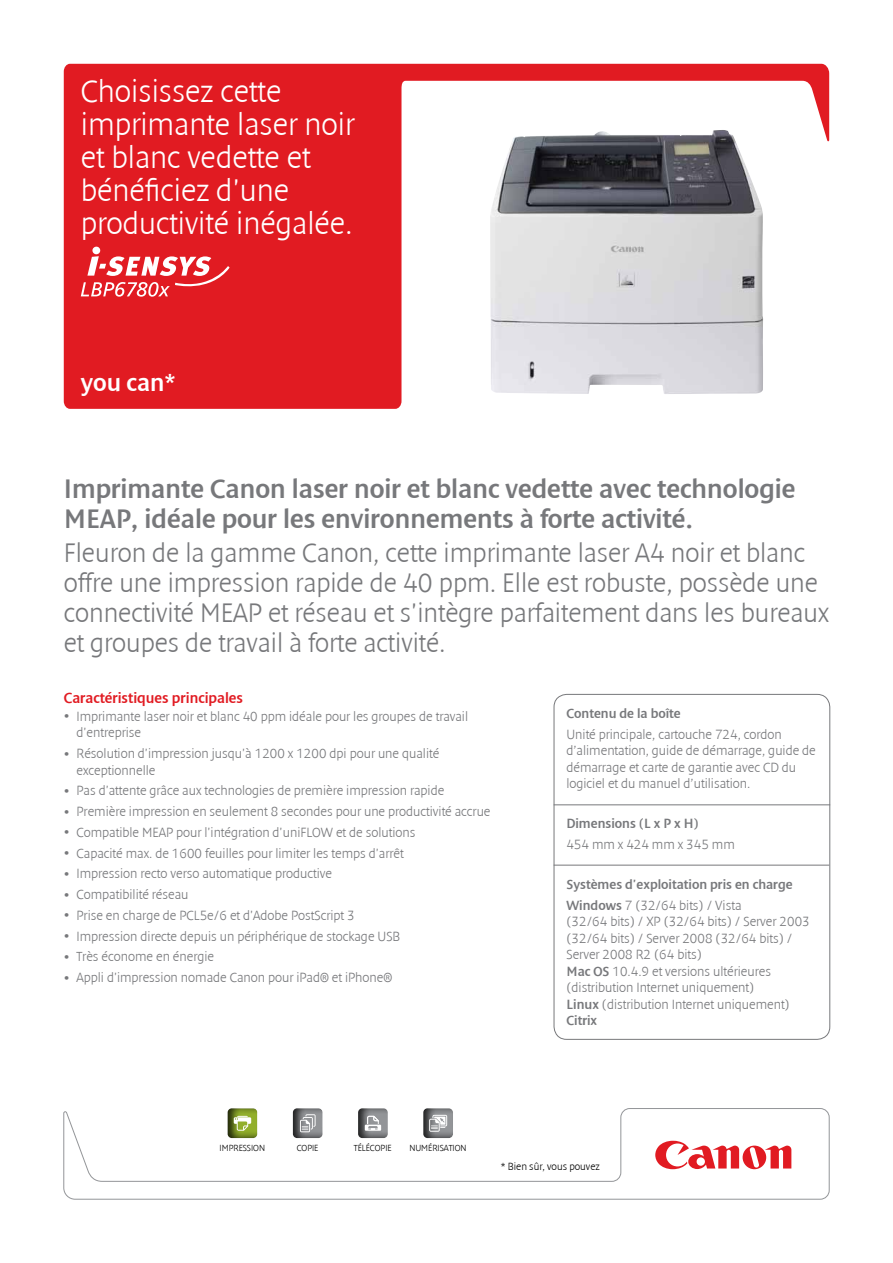
<style>
.page{position:relative;width:893px;height:1263px;background:#fff}
.page>*{position:absolute;margin:0;border:0;box-sizing:border-box;transform-origin:0 0}
.t1{font:300 31.5px/33px "Denda New";color:#fff}
.t2{font:300 27px/30px "Denda New";color:#77787b}
.t3{font:27px/30px "Denda New";color:#77787b}
.t4{font:24.9px "Denda New";color:#fff}
.t5{font:15px "Denda New";color:#e11b22}
.t6{font:300 13.5px/16.5px "Denda New";color:#77787b}
.t7{font:13.5px/20.7px "Denda New";color:#77787b}
.t8{font:300 10.5px "Denda New";color:#000}
.t9{font:300 9px "Denda New";color:#000}
.s1{font-size:19.5px}
.s2{font-weight:300}
.s3{font-weight:400}
</style>
<div class="page">
<svg style="left:63px;top:1108px;width:767px;height:92px"></svg>
<svg style="left:64px;top:64px;width:765px;height:345px;fill:#e11b22"></svg>
<svg style="left:655px;top:1141px;width:136px;height:28px"></svg>
<div style="left:279px;top:1105px;width:55px;height:33px;background:#000;opacity:.8"></div>
<svg style="left:300px;top:1114px;width:16px;height:18px"></svg>
<div style="left:344px;top:1105px;width:56px;height:33px;background:#000;opacity:.8"></div>
<svg style="left:365px;top:1116px;width:16px;height:15px"></svg>
<div style="left:409px;top:1105px;width:57px;height:33px;background:#000;opacity:.8"></div>
<svg style="left:429px;top:1115px;width:18px;height:17px"></svg>
<div style="left:213px;top:1105px;width:57px;height:33px;background:#000;opacity:.8"></div>
<svg style="left:234px;top:1116px;width:17px;height:15px"></svg>
<svg style="left:81px;top:247px;width:149px;height:50px"></svg>
<div style="left:554px;top:694px;width:276px;height:346px;border:1px solid #77787b;border-radius:13px"></div>
<hr style="left:554px;top:804px;width:276px;height:1px;background:#77787b">
<hr style="left:554px;top:865px;width:275px;height:1px;background:#77787b">
<img style="left:490px;top:130px;width:273px;height:264px">
<h1 class="t1" style="left:81px;top:75px;width:275px">Choisissez cette imprimante laser noir et blanc vedette et bénéficiez d'une productivité inégalée.</h1>
<h3 class="t4" style="left:81px;top:369px;width:96px">you can*</h3>
<h2 class="t3" style="left:64px;top:474px;width:733px">Imprimante Canon laser noir et blanc vedette avec technologie<br>MEAP, idéale pour les environnements à forte activité.</h2>
<p class="t2" style="left:64px;top:538px;width:767px">Fleuron de la gamme Canon, cette imprimante laser A4 noir et blanc offre une impression rapide de 40 ppm. Elle est robuste, possède une connectivité MEAP et réseau et s'intègre parfaitement dans les bureaux et groupes de travail à forte activité.</p>
<p class="t5" style="left:64px;top:690px;width:181px">Caractéristiques principales</p>
<p class="t6" style="left:77px;top:708px;width:393px;text-indent:-13px"><span class="s1">•</span> Imprimante laser noir et blanc 40 ppm idéale pour les groupes de travail d'entreprise</p>
<p class="t6" style="left:77px;top:745px;width:364px;text-indent:-13px"><span class="s1">•</span> Résolution d'impression jusqu'à 1200 x 1200 dpi pour une qualité exceptionnelle</p>
<p class="t6" style="left:64px;top:783px;width:382px"><span class="s1">•</span> Pas d'attente grâce aux technologies de première impression rapide</p>
<p class="t6" style="left:64px;top:803px;width:428px"><span class="s1">•</span> Première impression en seulement 8 secondes pour une productivité accrue</p>
<p class="t6" style="left:64px;top:824px;width:353px"><span class="s1">•</span> Compatible MEAP pour l'intégration d'uniFLOW et de solutions</p>
<p class="t6" style="left:64px;top:845px;width:341px"><span class="s1">•</span> Capacité max. de 1600 feuilles pour limiter les temps d'arrêt</p>
<p class="t6" style="left:64px;top:866px;width:270px"><span class="s1">•</span> Impression recto verso automatique productive</p>
<p class="t6" style="left:64px;top:886px;width:126px"><span class="s1">•</span> Compatibilité réseau</p>
<p class="t6" style="left:64px;top:907px;width:292px"><span class="s1">•</span> Prise en charge de PCL5e/6 et d'Adobe PostScript 3</p>
<p class="t6" style="left:64px;top:928px;width:338px"><span class="s1">•</span> Impression directe depuis un périphérique de stockage USB</p>
<p class="t6" style="left:64px;top:949px;width:152px"><span class="s1">•</span> Très économe en énergie</p>
<p class="t6" style="left:64px;top:969px;width:330px"><span class="s1">•</span> Appli d'impression nomade Canon pour iPad® et iPhone®</p>
<p class="t7" style="left:566px;top:703px;width:116px">Contenu de la boîte</p>
<p class="t6" style="left:566px;top:726px;width:251px">Unité principale, cartouche 724, cordon d’alimentation, guide de démarrage, guide de démarrage et carte de garantie avec CD du logiciel et du manuel d’utilisation.</p>
<p class="t7" style="left:566px;top:813px;width:134px">Dimensions (L x P x H)</p>
<p class="t6" style="left:566px;top:836px;width:170px">454 mm x 424 mm x 345 mm</p>
<p class="t7" style="left:566px;top:874px;width:228px">Systèmes d'exploitation pris en charge<br>Windows <span class="s2">7 (32/64 bits) / Vista</span></p>
<p class="t6" style="left:566px;top:913px;width:245px">(32/64 bits) / XP (32/64 bits) / Server 2003 (32/64 bits) / Server 2008 (32/64 bits) / Server 2008 R2 (64 bits)<br><span class="s3">Mac OS</span> 10.4.9 et versions ultérieures (distribution Internet uniquement)<br><span class="s3">Linux</span> (distribution Internet uniquement)<br><span class="s3">Citrix</span></p>
<p class="t9" style="left:220px;top:1143px;width:47px">IMPRESSION</p>
<p class="t9" style="left:297px;top:1143px;width:23px">COPIE</p>
<p class="t9" style="left:354px;top:1143px;width:39px">TÉLÉCOPIE</p>
<p class="t9" style="left:409px;top:1143px;width:59px">NUMÉRISATION</p>
<p class="t8" style="left:501px;top:1161px;width:100px">* Bien sûr, vous pouvez</p>
</div>
